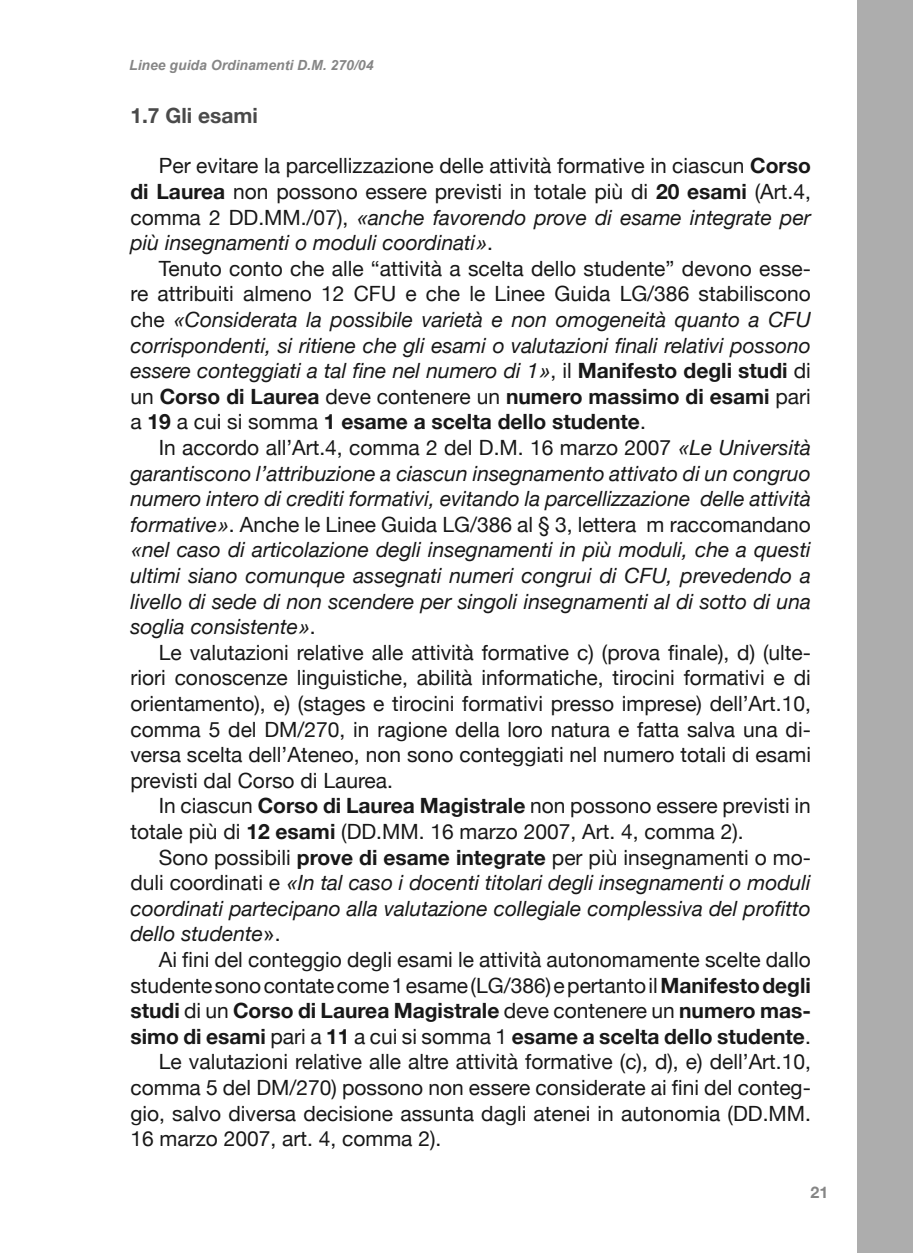
<style>
.page{position:relative;width:913px;height:1253px;background:#fff}
.page>*{position:absolute;margin:0;border:0;box-sizing:border-box;transform-origin:0 0}
.t1{font:21px/25.6px "Helvetica Neue";color:#181818;text-align:justify}
.t2{font:italic 21px/25.6px "Helvetica Neue";color:#181818;text-align:justify}
.t3{font:700 21px "Helvetica Neue";color:#181818}
.t4{font:700 21px "Helvetica Neue";color:#4a4a4a}
.t5{font:700 16px "Helvetica Neue";color:#868686}
.t6{font:italic 700 14px "Arial";color:#868686}
.s1{font-weight:700}
.s2{font-family:"Arial";font-style:italic}
.s3{font-style:italic}
.s4{font-style:normal}
.s5{font-family:"Arial"}
.s6{font-weight:700;font-style:normal}
.s7{font-family:"Arial";font-style:normal}
.s8{font-weight:400}
</style>
<div class="page">
<div style="left:857px;top:0;width:56px;height:1253px;background:#adadad"></div>
<p class="t6" style="left:129px;top:56px;width:246px">Linee guida Ordinamenti D.M. 270/04</p>
<p class="t4" style="left:130px;top:102px;width:129px">1.7 Gli esami</p>
<p class="t1" style="left:130px;top:153px;width:682px;text-indent:28px">Per evitare la parcellizzazione delle attività formative in ciascun <span class="s1">Corso di Laurea</span> non possono essere previsti in totale più di <span class="s1">20 esami</span> (Art.4, comma 2 DD.MM./07), <span class="s2">«</span><span class="s3">anche favorendo prove di esame integrate per più insegnamenti o moduli coordinati</span><span class="s2">»</span>.</p>
<p class="t1" style="left:130px;top:255px;width:682px;text-indent:28px">Tenuto conto che alle “attività a scelta dello studente” devono esse&shy;re attribuiti almeno 12 CFU e che le Linee Guida LG/386 stabiliscono che <span class="s2">«</span><span class="s3">Considerata la possibile varietà e non omogeneità quanto a CFU corrispondenti, si ritiene che gli esami o valutazioni finali relativi possono essere conteggiati a tal fine nel numero di 1</span><span class="s2">»</span>, il <span class="s1">Manifesto degli studi</span> di un <span class="s1">Corso di Laurea</span> deve contenere un <span class="s1">numero massimo di esami</span> pari a <span class="s1">19</span> a cui si somma <span class="s1">1 esame a scelta dello studente</span>.</p>
<p class="t2" style="left:130px;top:434px;width:682px;text-indent:28px"><span class="s4">In accordo all’Art.4, comma 2 del D.M. 16 marzo 2007</span> <span class="s5">«</span>Le Università garantiscono l’attribuzione a ciascun insegnamento attivato di un congruo numero intero di crediti formativi, evitando la parcellizzazione delle attività formative<span class="s5">»</span><span class="s4">. Anche le Linee Guida LG/386 al § 3, lettera m raccomandano </span><span class="s5">«</span>nel caso di articolazione degli insegnamenti in più moduli, che a questi ultimi siano comunque assegnati numeri congrui di CFU, prevedendo a livello di sede di non scendere per singoli insegnamenti al di sotto di una soglia consistente<span class="s5">»</span><span class="s4">.</span></p>
<p class="t1" style="left:130px;top:639px;width:682px;text-indent:28px">Le valutazioni relative alle attività formative c) (prova finale), d) (ulte&shy;riori conoscenze linguistiche, abilità informatiche, tirocini formativi e di orientamento), e) (stages e tirocini formativi presso imprese) dell’Art.10, comma 5 del DM/270, in ragione della loro natura e fatta salva una di&shy;versa scelta dell’Ateneo, non sono conteggiati nel numero totali di esami previsti dal Corso di Laurea.</p>
<p class="t1" style="left:130px;top:793px;width:682px;text-indent:28px">In ciascun <span class="s1">Corso di Laurea Magistrale</span> non possono essere previsti in totale più di <span class="s1">12 esami</span> (DD.MM. 16 marzo 2007, Art. 4, comma 2).</p>
<p class="t2" style="left:130px;top:844px;width:682px;text-indent:28px"><span class="s4">Sono possibili</span> <span class="s6">prove di esame integrate</span> <span class="s4">per più insegnamenti o mo&shy;duli coordinati e</span> <span class="s5">«</span>In tal caso i docenti titolari degli insegnamenti o moduli coordinati partecipano alla valutazione collegiale complessiva del profitto dello studente<span class="s7">»</span><span class="s4">.</span></p>
<p class="t1" style="left:159px;top:946px;width:653px">Ai fini del conteggio degli esami le attività autonomamente scelte dallo</p>
<p class="t1" style="left:130px;top:972px;width:682px">studente sono contate come 1 esame (LG/386) e pertanto il <span class="s1">Manifesto degli</span></p>
<p class="t3" style="left:130px;top:998px;width:682px">studi <span class="s8">di un</span> Corso di Laurea Magistrale <span class="s8">deve contenere un</span> numero mas-</p>
<p class="t3" style="left:130px;top:1023px;width:682px">simo di esami <span class="s8">pari a</span> 11 <span class="s8">a cui si somma 1</span> esame a scelta dello studente<span class="s8">.</span></p>
<p class="t1" style="left:159px;top:1049px;width:654px">Le valutazioni relative alle altre attività formative (c), d), e) dell’Art.10,</p>
<p class="t1" style="left:130px;top:1074px;width:682px">comma 5 del DM/270) possono non essere considerate ai fini del conteg-</p>
<p class="t1" style="left:130px;top:1100px;width:682px">gio, salvo diversa decisione assunta dagli atenei in autonomia (DD.MM.</p>
<p class="t1" style="left:130px;top:1126px;width:312px">16 marzo 2007, art. 4, comma 2).</p>
<p class="t5" style="left:810px;top:1183px;width:19px">21</p>
</div>
